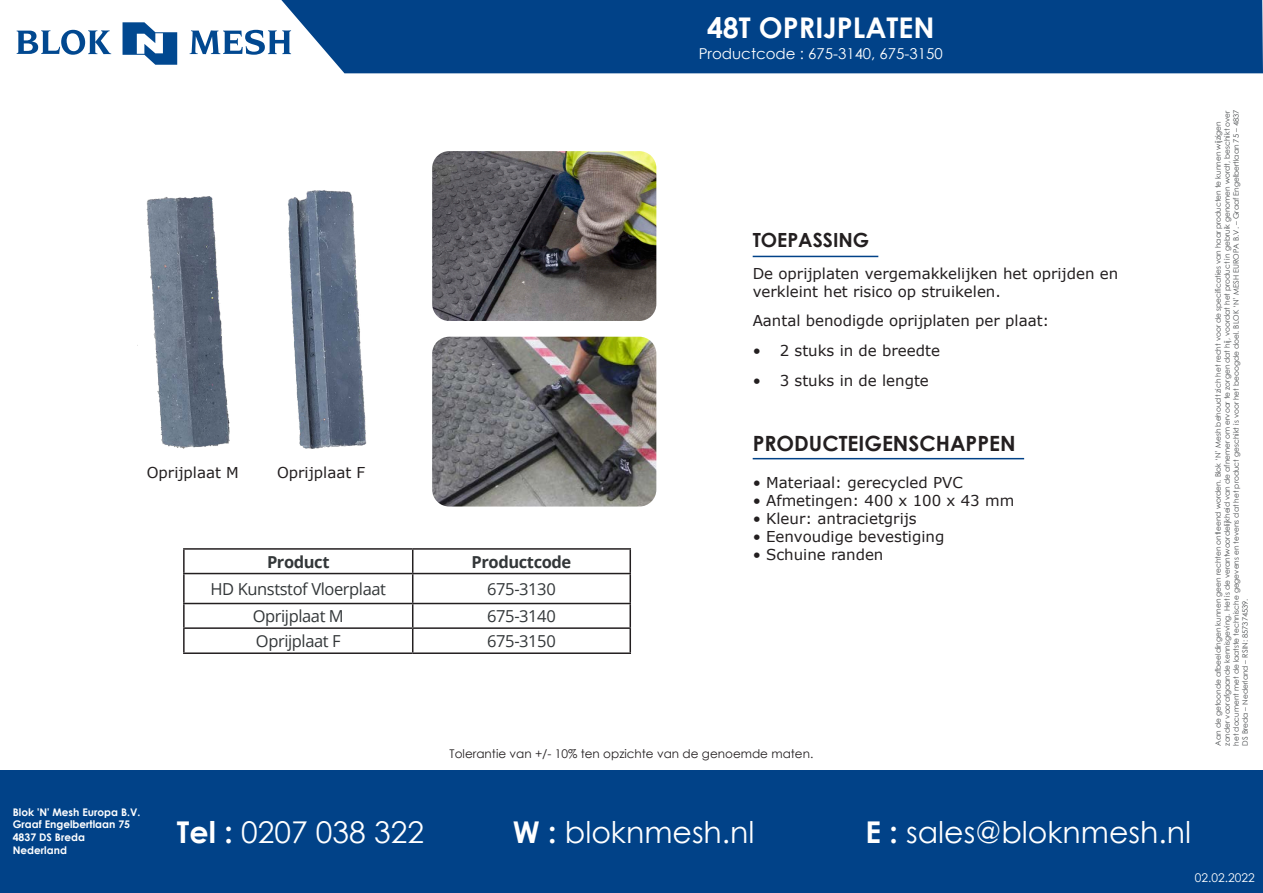
<style>
.page{position:relative;width:1263px;height:893px;background:#fff}
.page>*{position:absolute;margin:0;border:0;box-sizing:border-box;transform-origin:0 0}
.t1{font:30px "Century Gothic";color:#fff}
.t2{font:700 28.5px "Century Gothic";color:#fff}
.t3{font:700 21px "Century Gothic";color:#231f20}
.t4{font:700 19.5px "Century Gothic";color:#231f20}
.t5{font:16.5px "Open Sans";letter-spacing:-.025em;color:#333739}
.t6{font:700 16.5px "Open Sans";letter-spacing:-.025em;color:#333739}
.t7{font:15px/18px "Verdana";color:#231f20}
.t8{font:15px "Century Gothic";color:#fff}
.t9{font:12px "Century Gothic";color:#231f20}
.t10{font:12px "Century Gothic";color:#fff}
.t11{font:700 10.5px/12.6px "Century Gothic";color:#fff}
.t12{font:7.5px "Century Gothic";color:#4a4d4f}
.s1{font-weight:700}
</style>
<div class="page">
<svg style="left:17px;top:30px;width:94px;height:25px"></svg>
<svg style="left:123px;top:22px;width:54px;height:43px"></svg>
<svg style="left:190px;top:30px;width:91px;height:25px"></svg>
<div style="left:281px;top:0;width:982px;height:73px;background:#014288"></div>
<div style="left:0;top:770px;width:1263px;height:123px;background:#014288"></div>
<hr style="left:753px;top:256px;width:125px;height:1px;background:#014288">
<hr style="left:753px;top:458px;width:271px;height:1px;background:#014288">
<hr style="left:183px;top:548px;width:230px;height:2px;background:#231f20">
<hr style="left:183px;top:550px;width:2px;height:23px;background:#231f20">
<hr style="left:413px;top:548px;width:218px;height:2px;background:#231f20">
<hr style="left:629px;top:550px;width:2px;height:23px;background:#231f20">
<hr style="left:183px;top:573px;width:230px;height:1px;background:#231f20">
<hr style="left:183px;top:574px;width:2px;height:29px;background:#231f20">
<hr style="left:413px;top:573px;width:218px;height:1px;background:#231f20">
<hr style="left:629px;top:574px;width:2px;height:29px;background:#231f20">
<hr style="left:183px;top:603px;width:230px;height:1px;background:#231f20">
<hr style="left:183px;top:604px;width:2px;height:23px;background:#231f20">
<hr style="left:413px;top:603px;width:218px;height:1px;background:#231f20">
<hr style="left:629px;top:604px;width:2px;height:23px;background:#231f20">
<hr style="left:183px;top:627px;width:230px;height:2px;background:#231f20">
<hr style="left:183px;top:629px;width:2px;height:23px;background:#231f20">
<hr style="left:413px;top:627px;width:218px;height:2px;background:#231f20">
<svg style="left:412px;top:550px;width:1px;height:102px"></svg>
<hr style="left:629px;top:629px;width:2px;height:23px;background:#231f20">
<hr style="left:183px;top:652px;width:230px;height:2px;background:#231f20">
<hr style="left:413px;top:652px;width:218px;height:2px;background:#231f20">
<img style="left:146px;top:196px;width:83px;height:252px">
<img style="left:288px;top:190px;width:79px;height:258px">
<img style="left:432px;top:151px;width:224px;height:170px">
<img style="left:432px;top:337px;width:224px;height:170px">
<p class="t2" style="left:707px;top:6px;width:229px">48T OPRIJPLATEN</p>
<p class="t8" style="left:699px;top:43px;width:246px">Productcode : 675-3140, 675-3150</p>
<p class="t4" style="left:753px;top:225px;width:118px">TOEPASSING</p>
<p class="t7" style="left:753px;top:265px;width:367px">De oprijplaten vergemakkelijken het oprijden en verkleint het risico op struikelen.</p>
<p class="t7" style="left:753px;top:312px;width:298px">Aantal benodigde oprijplaten per plaat:</p>
<p class="t7" style="left:753px;top:341px;width:189px">• 2 stuks in de breedte</p>
<p class="t7" style="left:753px;top:372px;width:178px">• 3 stuks in de lengte</p>
<p class="t7" style="left:147px;top:463px;width:93px">Oprijplaat M</p>
<p class="t7" style="left:277px;top:463px;width:90px">Oprijplaat F</p>
<p class="t6" style="left:267px;top:550px;width:64px">Product</p>
<p class="t6" style="left:472px;top:550px;width:101px">Productcode</p>
<p class="t5" style="left:211px;top:577px;width:177px">HD Kunststof Vloerplaat</p>
<p class="t5" style="left:487px;top:577px;width:70px">675-3130</p>
<p class="t5" style="left:253px;top:605px;width:93px">Oprijplaat M</p>
<p class="t5" style="left:487px;top:605px;width:70px">675-3140</p>
<p class="t5" style="left:256px;top:630px;width:86px">Oprijplaat F</p>
<p class="t5" style="left:487px;top:630px;width:70px">675-3150</p>
<p class="t3" style="left:753px;top:427px;width:264px">PRODUCTEIGENSCHAPPEN</p>
<p class="t7" style="left:753px;top:473px;width:212px">• Materiaal: gerecycled PVC</p>
<p class="t7" style="left:753px;top:491px;width:263px">• Afmetingen: 400 x 100 x 43 mm</p>
<p class="t7" style="left:753px;top:509px;width:166px">• Kleur: antracietgrijs</p>
<p class="t7" style="left:753px;top:527px;width:193px">• Eenvoudige bevestiging</p>
<p class="t7" style="left:753px;top:545px;width:132px">• Schuine randen</p>
<h3 class="t11" style="left:13px;top:805px;width:129px">Blok 'N' Mesh Europa B.V.<br>Graaf Engelbertlaan 75<br>4837 DS Breda<br>Nederland</h3>
<p class="t9" style="left:450px;top:745px;width:365px">Tolerantie van +/- 10% ten opzichte van de genoemde maten.</p>
<h1 class="t1" style="left:177px;top:811px;width:248px"><span class="s1">Tel :</span> 0207 038 322</h1>
<h1 class="t1" style="left:513px;top:811px;width:243px"><span class="s1">W :</span> bloknmesh.nl</h1>
<h1 class="t1" style="left:865px;top:811px;width:327px"><span class="s1">E :</span> sales@bloknmesh.nl</h1>
<p class="t12" style="left:1213px;top:746px;width:626px;rotate:-90deg">Aan de getoonde afbeeldingen kunnen geen rechten ontleend worden. Blok ‘N’ Mesh behoudt zich het recht voor de specificaties van haar producten te kunnen wijzigen</p>
<p class="t12" style="left:1222px;top:746px;width:637px;rotate:-90deg">zonder voorafgaande kennisgeving. Het is de verantwoordelijkheid van de afnemer om ervoor te zorgen dat hij, voordat het product in gebruik genomen wordt, beschikt over</p>
<p class="t12" style="left:1231px;top:746px;width:637px;rotate:-90deg">het document met de laatste technische gegevens en tevens dat het product geschikt is voor het beoogde doel. BLOK ‘N’ MESH EUROPA B.V. – Graaf Engelbertlaan 75 – 4837</p>
<p class="t12" style="left:1240px;top:746px;width:149px;rotate:-90deg">DS Breda – Nederland – RSIN: 857374539.</p>
<p class="t10" style="left:1195px;top:869px;width:61px">02.02.2022</p>
</div>
